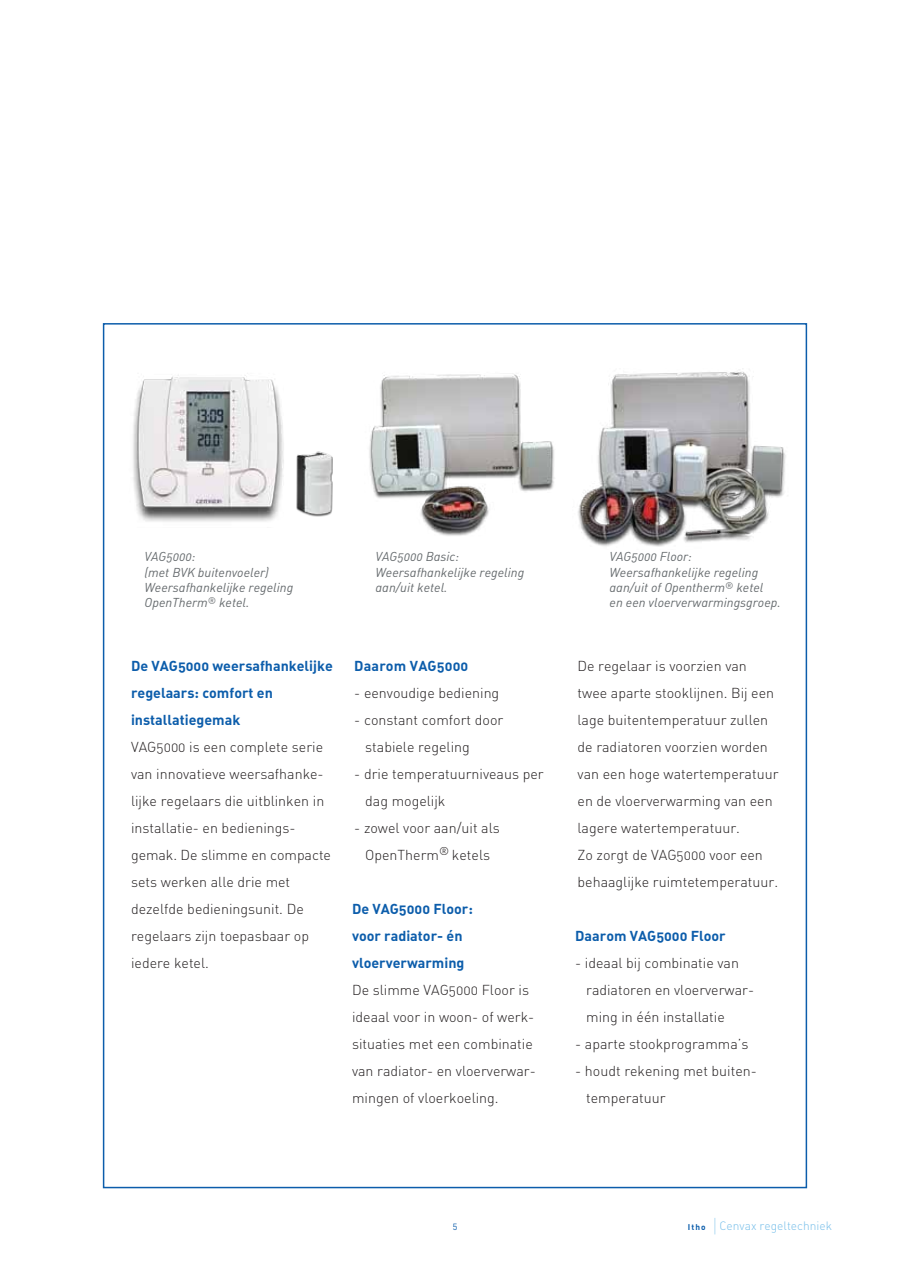
<style>
.page{position:relative;width:910px;height:1280px;background:#fff}
.page>*{position:absolute;margin:0;border:0;box-sizing:border-box;transform-origin:0 0}
.t1{font:19.2px "DIN Light Alternate";color:#76bee9;scale:.5 1}
.t2{font:14.25px/27px "DIN Light Alternate";color:#231f20}
.t3{font:14.25px/27px "DIN Bold Alternate";color:#0c5dab}
.t4{font:12.75px/15.3px "DIN Regular Italic Alt";color:#656a6d}
.t5{font:12px "DIN Light Alternate";color:#76bee9}
.t6{font:9px "DIN Regular Alternate";color:#0c5dab}
.t7{font:8.25px "DIN Bold Alternate";color:#0c5dab}
</style>
<div class="page">
<img style="left:578px;top:352px;width:229px;height:209px">
<img style="left:133px;top:375px;width:151px;height:147px">
<img style="left:296px;top:451px;width:37px;height:66px">
<img style="left:369px;top:373px;width:186px;height:163px">
<p class="t4" style="left:145px;top:549px;width:150px">VAG5000:<br>(met BVK buitenvoeler)<br>Weersafhankelijke regeling<br>OpenTherm<sup>®</sup> ketel.</p>
<p class="t4" style="left:376px;top:549px;width:150px">VAG5000 Basic:<br>Weersafhankelijke regeling aan/uit ketel.</p>
<p class="t4" style="left:610px;top:549px;width:173px">VAG5000 Floor:<br>Weersafhankelijke regeling aan/uit of Opentherm<sup>®</sup> ketel<br>en een vloerverwarmingsgroep.</p>
<p class="t3" style="left:131px;top:652px;width:203px">De VAG5000 weersafhankelijke regelaars: comfort en installatiegemak</p>
<p class="t2" style="left:131px;top:733px;width:201px">VAG5000 is een complete serie van innovatieve weersafhanke&shy;lijke regelaars die uitblinken in installatie- en bedienings&shy;gemak. De slimme en compacte sets werken alle drie met dezelfde bedieningsunit. De regelaars zijn toepasbaar op iedere ketel.</p>
<p class="t3" style="left:354px;top:652px;width:116px">Daarom VAG5000</p>
<p class="t2" style="left:354px;top:679px;width:147px">- eenvoudige bediening</p>
<p class="t2" style="left:365px;top:706px;width:140px;text-indent:-11px">- constant comfort door stabiele regeling</p>
<p class="t2" style="left:365px;top:760px;width:180px;text-indent:-11px">- drie temperatuurniveaus per dag mogelijk</p>
<p class="t2" style="left:354px;top:814px;width:147px;text-align:center">- zowel voor aan/uit als<br>OpenTherm<sup>®</sup> ketels</p>
<p class="t3" style="left:352px;top:895px;width:122px">De VAG5000 Floor: voor radiator- én vloerverwarming</p>
<p class="t2" style="left:352px;top:976px;width:185px">De slimme VAG5000 Floor is ideaal voor in woon- of werk&shy;situaties met een combinatie van radiator- en vloerverwar&shy;mingen of vloerkoeling.</p>
<p class="t2" style="left:578px;top:652px;width:202px">De regelaar is voorzien van twee aparte stooklijnen. Bij een lage buitentemperatuur zullen de radiatoren voorzien worden van een hoge watertemperatuur en de vloerverwarming van een lagere watertemperatuur.<br>Zo zorgt de VAG5000 voor een behaaglijke ruimtetemperatuur.</p>
<p class="t3" style="left:575px;top:922px;width:152px">Daarom VAG5000 Floor</p>
<p class="t2" style="left:586px;top:949px;width:169px;text-indent:-11px">- ideaal bij combinatie van radiatoren en vloerverwar&shy;ming in één installatie</p>
<p class="t2" style="left:575px;top:1030px;width:175px">- aparte stookprogramma’s</p>
<p class="t2" style="left:586px;top:1057px;width:172px;text-indent:-11px">- houdt rekening met buiten&shy;temperatuur</p>
<p class="t7" style="left:688px;top:1222px;width:19px">Itho</p>
<h1 class="t1" style="left:713px;top:1214px;width:8px">|</h1>
<p class="t6" style="left:453px;top:1220px;width:6px">5</p>
<p class="t5" style="left:719px;top:1218px;width:114px">Cenvax regeltechniek</p>
</div>
